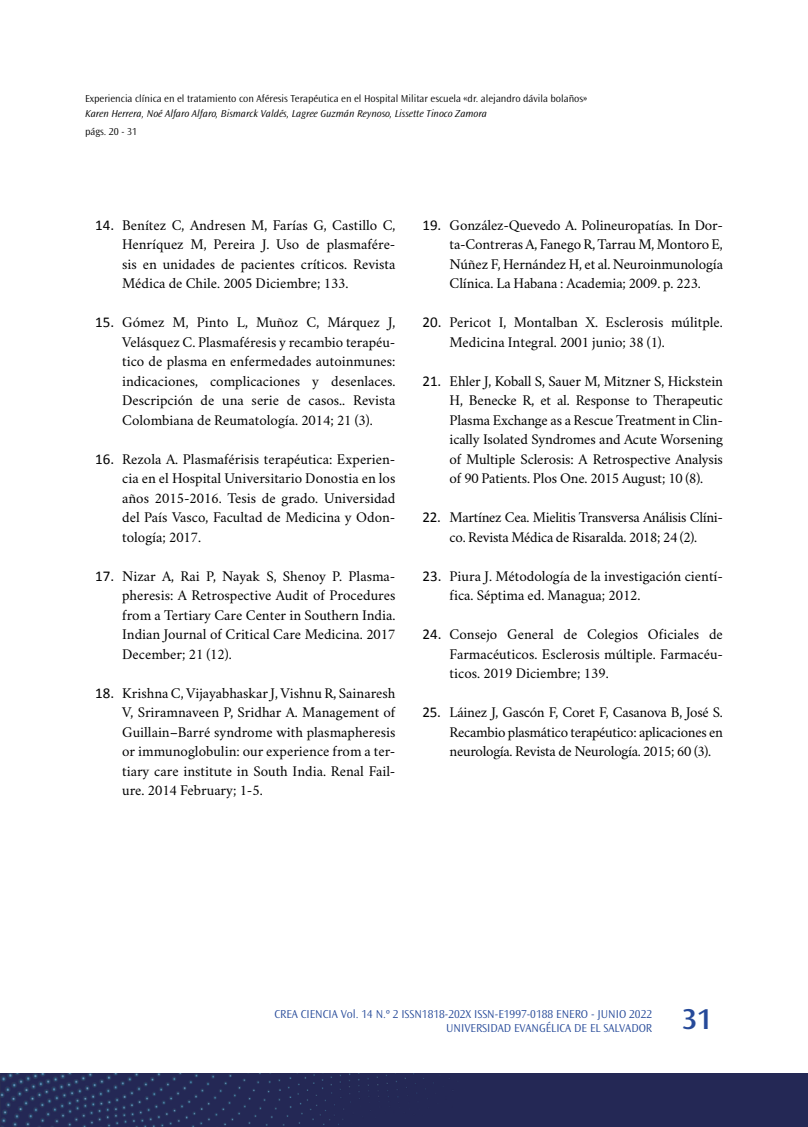
<style>
.page{position:relative;width:808px;height:1127px;background:#fff}
.page>*{position:absolute;margin:0;border:0;box-sizing:border-box;transform-origin:0 0}
.t1{font:600 30px "Ocean Sans Std";color:#264a99}
.t2{font:15px/19.5px "Crimson";color:#000;text-align:justify}
.t3{font:15px/19.5px "Crimson";letter-spacing:-.02em;color:#000;text-align:center}
.t4{font:300 12px/13.5px "Ocean Sans Std";color:#264a99;text-align:right}
.t5{font:300 10.5px "Ocean Sans Std";color:#000}
.t6{font:italic 300 10.5px "Ocean Sans Std";color:#000}
.s1{font-family:"Calibri"}
</style>
<div class="page">
<div style="left:1px;top:1074px;width:807px;height:53px;background:#242855"></div>
<hr style="left:0;top:1074px;width:1px;height:53px;background:#000">
<p class="t5" style="left:85px;top:93px;width:504px">Experiencia clínica en el tratamiento con Aféresis Terapéutica en el Hospital Militar escuela «dr. alejandro dávila bolaños»</p>
<p class="t6" style="left:85px;top:108px;width:404px">Karen Herrera, Noé Alfaro Alfaro, Bismarck Valdés, Lagree Guzmán Reynoso, Lissette Tinoco Zamora</p>
<p class="t5" style="left:85px;top:126px;width:54px">págs. 20 - 31</p>
<p class="t2" style="left:122px;top:213px;width:275px;text-indent:-27px"><span class="s1">14.</span> Benítez C, Andresen M, Farías G, Castillo C, Henríquez M, Pereira J. Uso de plasmafére&shy;sis en unidades de pacientes críticos. Revista Médica de Chile. 2005 Diciembre; 133.</p>
<p class="t2" style="left:122px;top:311px;width:275px;text-indent:-27px"><span class="s1">15.</span> Gómez M, Pinto L, Muñoz C, Márquez J, Velásquez C. Plasmaféresis y recambio terapéu&shy;tico de plasma en enfermedades autoinmunes: indicaciones, complicaciones y desenlaces.<br>Descripción de una serie de casos.. Revista Colombiana de Reumatología. 2014; 21 (3).</p>
<p class="t2" style="left:122px;top:447px;width:275px;text-indent:-27px"><span class="s1">16.</span> Rezola A. Plasmaférisis terapéutica: Experien&shy;cia en el Hospital Universitario Donostia en los años 2015-2016. Tesis de grado. Universidad del País Vasco, Facultad de Medicina y Odon&shy;tología; 2017.</p>
<p class="t2" style="left:122px;top:564px;width:275px;text-indent:-27px"><span class="s1">17.</span> Nizar A, Rai P, Nayak S, Shenoy P. Plasma&shy;pheresis: A Retrospective Audit of Procedures from a Tertiary Care Center in Southern India.<br>Indian Journal of Critical Care Medicina. 2017<br>December; 21 (12).</p>
<p class="t2" style="left:122px;top:681px;width:275px;text-indent:-27px"><span class="s1">18.</span> Krishna C, Vijayabhaskar J, Vishnu R, Sainaresh V, Sriramnaveen P, Sridhar A. Management of Guillain–Barré syndrome with plasmapheresis or immunoglobulin: our experience from a ter&shy;tiary care institute in South India. Renal Fail&shy;ure. 2014 February; 1-5.</p>
<p class="t2" style="left:450px;top:213px;width:275px;text-indent:-27px"><span class="s1">19.</span> González-Quevedo A. Polineuropatías. In Dor&shy;ta-Contreras A, Fanego R, Tarrau M, Montoro E, Núñez F, Hernández H, et al. Neuroinmunología Clínica. La Habana : Academia; 2009. p. 223.</p>
<p class="t2" style="left:450px;top:311px;width:275px;text-indent:-27px"><span class="s1">20.</span> Pericot I, Montalban X. Esclerosis múlitple.<br>Medicina Integral. 2001 junio; 38 (1).</p>
<p class="t2" style="left:450px;top:369px;width:275px;text-indent:-27px"><span class="s1">21.</span> Ehler J, Koball S, Sauer M, Mitzner S, Hickstein H, Benecke R, et al. Response to Therapeutic Plasma Exchange as a Rescue Treatment in Clin&shy;ically Isolated Syndromes and Acute Worsening of Multiple Sclerosis: A Retrospective Analysis of 90 Patients. Plos One. 2015 August; 10 (8).</p>
<p class="t3" style="left:423px;top:506px;width:302px"><span class="s1">22.</span> Martínez Cea. Mielitis Transversa Análisis Clíni&shy;co. Revista Médica de Risaralda. 2018; 24 (2).</p>
<p class="t2" style="left:450px;top:564px;width:275px;text-indent:-27px"><span class="s1">23.</span> Piura J. Métodología de la investigación cientí&shy;fica. Séptima ed. Managua; 2012.</p>
<p class="t2" style="left:450px;top:623px;width:275px;text-indent:-27px"><span class="s1">24.</span> Consejo General de Colegios Oficiales de Farmacéuticos. Esclerosis múltiple. Farmacéu&shy;ticos. 2019 Diciembre; 139.</p>
<p class="t2" style="left:450px;top:701px;width:275px;text-indent:-27px"><span class="s1">25.</span> Láinez J, Gascón F, Coret F, Casanova B, José S.<br>Recambio plasmático terapéutico: aplicaciones en neurología. Revista de Neurología. 2015; 60 (3).</p>
<p class="t4" style="left:274px;top:1008px;width:379px">CREA CIENCIA Vol. 14 N.º 2 ISSN1818-202X ISSN-E1997-0188 ENERO - JUNIO 2022<br>UNIVERSIDAD EVANGÉLICA DE EL SALVADOR</p>
<h1 class="t1" style="left:682px;top:1002px;width:32px">31</h1>
</div>
